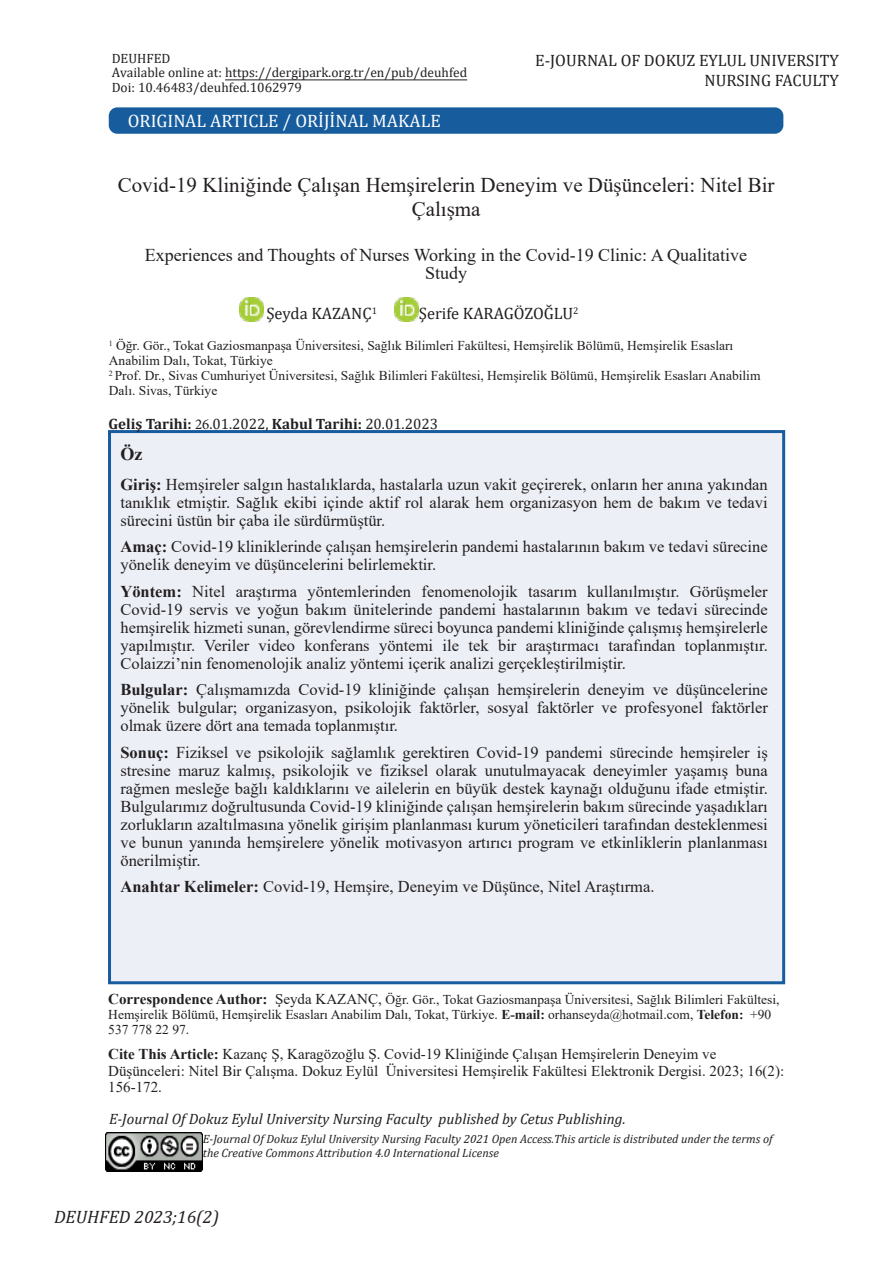
<style>
.page{position:relative;width:893px;height:1263px;background:#fff}
.page>*{position:absolute;margin:0;border:0;box-sizing:border-box;transform-origin:0 0}
.anabaşlık{font:21px/24px "Times New Roman";color:#231f20;text-align:center}
._2__başlık{font:18px/18px "Times New Roman";color:#231f20;text-align:center}
.t1{font:18px "Cambria";color:#fff}
.t2{font:italic 18px "Cambria";color:#231f20}
.t3{font:700 18px "Times New Roman";color:#231f20}
.t4{font:16.5px/18px "Times New Roman";color:#231f20;text-align:justify}
.t5{font:16.5px/19.8px "Cambria";color:#231f20;text-align:right}
.nasıl_atıf_yaplmalı{font:15px/16.5px "Times New Roman";color:#231f20}
.t6{font:italic 15px "Cambria";color:#231f20}
.t7{font:700 15px "Cambria";color:#231f20}
.nasıl_atıf_yaplmalı-2{font:13.5px/15px "Times New Roman";color:#231f20}
.t8{font:13.5px/14.4px "Cambria";color:#231f20}
.t9{font:italic 12px/14.4px "Cambria";color:#231f20}
.s1{font-family:"Minion Pro";font-weight:400}
.s2{font-weight:400}
.s3{font-weight:700}
.s4{font-weight:700;font-size:15px}
.s5{font-size:15px}
</style>
<div class="page">
<div style="left:109px;top:107px;width:674px;height:27px;background:#175d9e;border-radius:9px"></div>
<div style="left:108px;top:430px;width:677px;height:554px;background:#eceff6;border:3px solid #175d9e"></div>
<img style="left:106px;top:1132px;width:96px;height:39px">
<img style="left:240px;top:298px;width:24px;height:24px">
<img style="left:394px;top:298px;width:24px;height:24px">
<hr style="left:225px;top:80px;width:242px;height:1px;background:#231f20">
<p class="t8" style="left:112px;top:51px;width:357px">DEUHFED<br>Available online at: https://dergipark.org.tr/en/pub/deuhfed<br>Doi: 10.46483/deuhfed.1062979</p>
<p class="t1" style="left:128px;top:111px;width:314px">ORIGINAL ARTICLE / ORİJİNAL MAKALE</p>
<p class="t5" style="left:535px;top:50px;width:305px">E-JOURNAL OF DOKUZ EYLUL UNIVERSITY<br>NURSING FACULTY</p>
<p class="anabaşlık" style="left:118px;top:172px;width:658px">Covid-19 Kliniğinde Çalışan Hemşirelerin Deneyim ve Düşünceleri: Nitel Bir<br>Çalışma</p>
<p class="_2__başlık" style="left:145px;top:245px;width:604px">Experiences and Thoughts of Nurses Working in the Covid-19 Clinic: A Qualitative<br>Study</p>
<p class="t5" style="left:266px;top:304px;width:112px">Şeyda KAZANÇ<sup>1</sup></p>
<p class="nasıl_atıf_yaplmalı-2" style="left:109px;top:338px;width:626px"><sup>1</sup> Öğr. Gör., Tokat Gaziosmanpaşa Üniversitesi, Sağlık Bilimleri Fakültesi, Hemşirelik Bölümü, Hemşirelik Esasları<br>Anabilim Dalı, Tokat, Türkiye</p>
<p class="nasıl_atıf_yaplmalı-2" style="left:109px;top:368px;width:653px"><sup>2</sup> Prof. Dr., Sivas Cumhuriyet Üniversitesi, Sağlık Bilimleri Fakültesi, Hemşirelik Bölümü, Hemşirelik Esasları Anabilim<br>Dalı. Sivas, Türkiye</p>
<p class="t7" style="left:109px;top:413px;width:331px">Geliş Tarihi: <span class="s1">26</span><span class="s2">.01.2022,</span> Kabul Tarihi: <span class="s2">20.01.2023</span></p>
<p class="t3" style="left:120px;top:440px;width:23px">Öz</p>
<p class="t4" style="left:120px;top:475px;width:649px"><span class="s3">Giriş:</span> Hemşireler salgın hastalıklarda, hastalarla uzun vakit geçirerek, onların her anına yakından tanıklık etmiştir. Sağlık ekibi içinde aktif rol alarak hem organizasyon hem de bakım ve tedavi sürecini üstün bir çaba ile sürdürmüştür.</p>
<p class="t4" style="left:120px;top:537px;width:649px"><span class="s3">Amaç:</span> Covid-19 kliniklerinde çalışan hemşirelerin pandemi hastalarının bakım ve tedavi sürecine yönelik deneyim ve düşüncelerini belirlemektir.</p>
<p class="t4" style="left:120px;top:582px;width:649px"><span class="s3">Yöntem:</span> Nitel araştırma yöntemlerinden fenomenolojik tasarım kullanılmıştır. Görüşmeler Covid-19 servis ve yoğun bakım ünitelerinde pandemi hastalarının bakım ve tedavi sürecinde hemşirelik hizmeti sunan, görevlendirme süreci boyunca pandemi kliniğinde çalışmış hemşirelerle yapılmıştır. Veriler video konferans yöntemi ile tek bir araştırmacı tarafından toplanmıştır.<br>Colaizzi’nin fenomenolojik analiz yöntemi içerik analizi gerçekleştirilmiştir.</p>
<p class="t4" style="left:120px;top:680px;width:649px"><span class="s3">Bulgular:</span> Çalışmamızda Covid-19 kliniğinde çalışan hemşirelerin deneyim ve düşüncelerine yönelik bulgular; organizasyon, psikolojik faktörler, sosyal faktörler ve profesyonel faktörler olmak üzere dört ana temada toplanmıştır.</p>
<p class="t4" style="left:120px;top:743px;width:649px"><span class="s3">Sonuç:</span> Fiziksel ve psikolojik sağlamlık gerektiren Covid-19 pandemi sürecinde hemşireler iş stresine maruz kalmış, psikolojik ve fiziksel olarak unutulmayacak deneyimler yaşamış buna rağmen mesleğe bağlı kaldıklarını ve ailelerin en büyük destek kaynağı olduğunu ifade etmiştir.<br>Bulgularımız doğrultusunda Covid-19 kliniğinde çalışan hemşirelerin bakım sürecinde yaşadıkları zorlukların azaltılmasına yönelik girişim planlanması kurum yöneticileri tarafından desteklenmesi ve bunun yanında hemşirelere yönelik motivasyon artırıcı program ve etkinliklerin planlanması önerilmiştir.</p>
<p class="t4" style="left:120px;top:877px;width:535px"><span class="s3">Anahtar Kelimeler:</span> Covid‐19, Hemşire, Deneyim ve Düşünce, Nitel Araştırma.</p>
<p class="t5" style="left:419px;top:304px;width:161px">Şerife KARAGÖZOĞLU<sup>2</sup></p>
<p class="nasıl_atıf_yaplmalı-2" style="left:108px;top:992px;width:673px"><span class="s4">Correspondence Author:</span> <span class="s5">Şeyda KAZANÇ,</span> Öğr. Gör., Tokat Gaziosmanpaşa Üniversitesi, Sağlık Bilimleri Fakültesi,<br>Hemşirelik Bölümü, Hemşirelik Esasları Anabilim Dalı, Tokat, Türkiye. <span class="s3">E-mail:</span> orhanseyda@hotmail.com, <span class="s3">Telefon:</span> +90<br>537 778 22 97.</p>
<p class="nasıl_atıf_yaplmalı" style="left:108px;top:1045px;width:677px"><span class="s3">Cite This Article:</span> Kazanç Ş, Karagözoğlu Ş. Covid-19 Kliniğinde Çalışan Hemşirelerin Deneyim ve<br>Düşünceleri: Nitel Bir Çalışma. Dokuz Eylül Üniversitesi Hemşirelik Fakültesi Elektronik Dergisi. 2023; 16(2):<br>156-172.</p>
<p class="t6" style="left:109px;top:1109px;width:518px">E-Journal Of Dokuz Eylul University Nursing Faculty published by Cetus Publishing.</p>
<p class="t9" style="left:203px;top:1131px;width:571px">E-Journal Of Dokuz Eylul University Nursing Faculty 2021 Open Access.This article is distributed under the terms of the Creative Commons Attribution 4.0 International License</p>
<p class="t2" style="left:54px;top:1204px;width:167px">DEUHFED 2023;16(2)</p>
</div>
